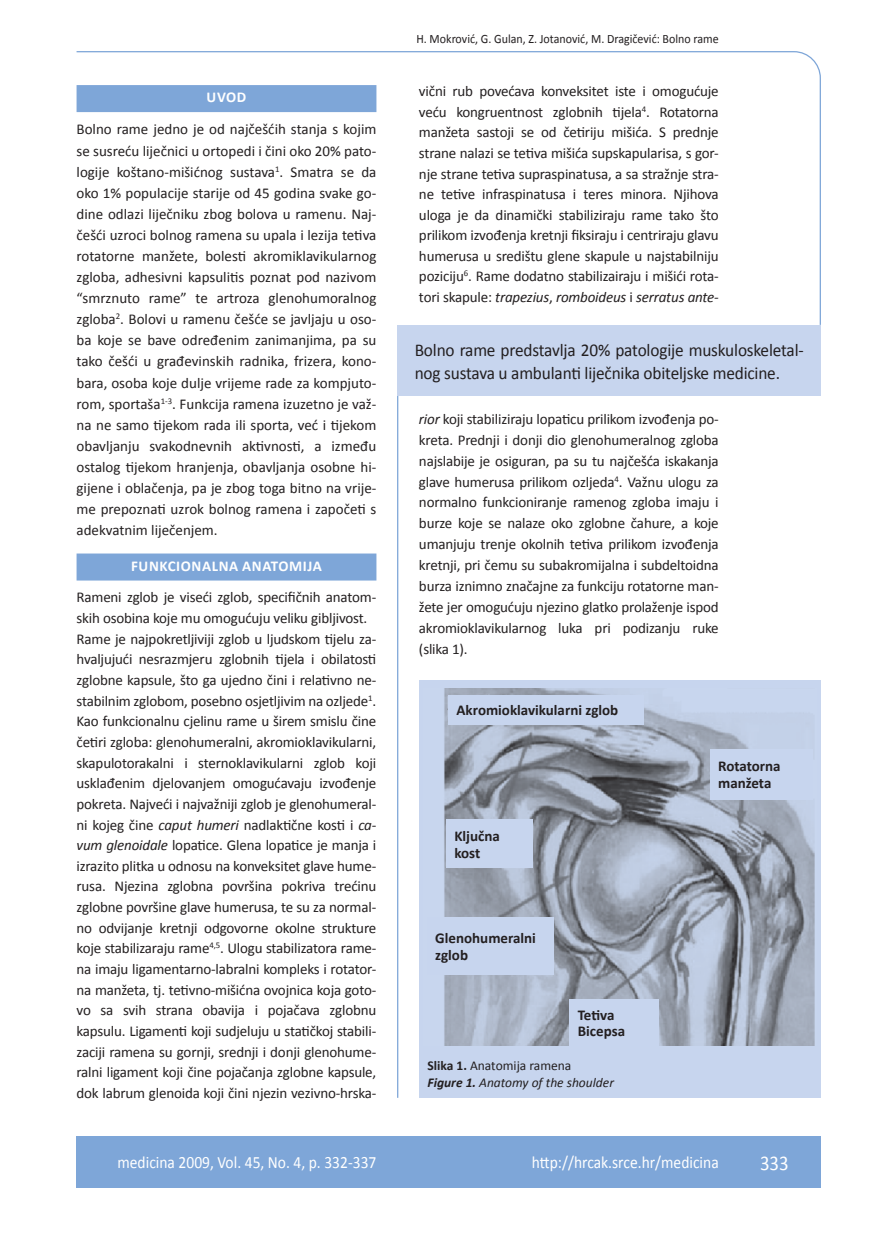
<style>
.page{position:relative;width:872px;height:1234px;background:#fff}
.page>*{position:absolute;margin:0;border:0;box-sizing:border-box;transform-origin:0 0}
.t1{font:21px "Calibri";color:#fff;scale:.9 1}
.anterfile{font:18px/22.5px "Calibri";letter-spacing:-.01em;color:#231f20;scale:.96 1}
.t2{font:17.25px "Calibri";color:#fff;scale:.9 1}
.osnovni_tekst{font:15px/20.5px "Calibri";letter-spacing:-.01em;color:#231f20;text-align:justify}
.slika{font:700 15px/16.5px "Calibri";color:#231f20}
.naslov_ruler{font:700 15px "Calibri";letter-spacing:.04em;color:#fff}
.potpis_slika{font:italic 13.5px/16.5px "Calibri";color:#231f20}
.glava{font:12.75px "Calibri";color:#231f20;scale:.94 1}
.s1{font-style:italic}
.s2{font-weight:700;font-style:normal}
.s3{font-style:normal}
.s4{font-weight:700}
</style>
<div class="page">
<svg style="left:76px;top:51px;width:745px;height:274px"></svg>
<hr style="left:397px;top:325px;width:1px;height:772px;background:#7ea6d8">
<div style="left:77px;top:1135px;width:744px;height:51px;background:#7ea6d8"></div>
<div style="left:77px;top:85px;width:299px;height:27px;background:#7ea6d8"></div>
<div style="left:77px;top:553px;width:299px;height:27px;background:#7ea6d8"></div>
<div style="left:419px;top:680px;width:402px;height:417px;background:#c7d5ee"></div>
<img style="left:444px;top:688px;width:371px;height:357px">
<div style="left:398px;top:325px;width:423px;height:70px;background:#c7d5ee"></div>
<div style="left:709px;top:748px;width:103px;height:51px;background:#c7d5ee"></div>
<div style="left:448px;top:694px;width:195px;height:30px;background:#c7d5ee"></div>
<div style="left:446px;top:819px;width:86px;height:48px;background:#c7d5ee"></div>
<div style="left:427px;top:916px;width:126px;height:58px;background:#c7d5ee"></div>
<div style="left:569px;top:999px;width:89px;height:46px;background:#c7d5ee"></div>
<p class="naslov_ruler" style="left:207px;top:88px;width:41px">Uvod</p>
<p class="osnovni_tekst" style="left:77px;top:118px;width:301px;line-height:21px">Bolno rame jedno je od najčešćih stanja s kojim se susreću liječnici u ortopedi i čini oko 20% pato&shy;logije koštano-mišićnog sustava<sup>1</sup>. Smatra se da oko 1% populacije starije od 45 godina svake go&shy;dine odlazi liječniku zbog bolova u ramenu. Naj&shy;češći uzroci bolnog ramena su upala i lezija tetiva rotatorne manžete, bolesti akromiklavikularnog zgloba, adhesivni kapsulitis poznat pod nazivom “smrznuto rame” te artroza glenohumoralnog zgloba<sup>2</sup>. Bolovi u ramenu češće se javljaju u oso&shy;ba koje se bave određenim zanimanjima, pa su tako češći u građevinskih radnika, frizera, kono&shy;bara, osoba koje dulje vrijeme rade za kompjuto&shy;rom, sportaša<sup>1-3</sup>. Funkcija ramena izuzetno je važ&shy;na ne samo tijekom rada ili sporta, već i tijekom obavljanju svakodnevnih aktivnosti, a između ostalog tijekom hranjenja, obavljanja osobne hi&shy;gijene i oblačenja, pa je zbog toga bitno na vrije&shy;me prepoznati uzrok bolnog ramena i započeti s adekvatnim liječenjem.</p>
<p class="naslov_ruler" style="left:131px;top:556px;width:192px">Funkcionalna anatomija</p>
<p class="osnovni_tekst" style="left:77px;top:586px;width:301px">Rameni zglob je viseći zglob, specifičnih anatom&shy;skih osobina koje mu omogućuju veliku gibljivost.</p>
<p class="osnovni_tekst" style="left:77px;top:627px;width:301px">Rame je najpokretljiviji zglob u ljudskom tijelu za&shy;hvaljujući nesrazmjeru zglobnih tijela i obilatosti zglobne kapsule, što ga ujedno čini i relativno ne&shy;stabilnim zglobom, posebno osjetljivim na ozljede<sup>1</sup>.<br>Kao funkcionalnu cjelinu rame u širem smislu čine četiri zgloba: glenohumeralni, akromioklavikularni, skapulotorakalni i sternoklavikularni zglob koji usklađenim djelovanjem omogućavaju izvođenje pokreta. Najveći i najvažniji zglob je glenohumeral&shy;ni kojeg čine <span class="s1">caput humeri</span> nadlaktične kosti i <span class="s1">ca&shy;vum glenoidale</span> lopatice. Glena lopatice je manja i izrazito plitka u odnosu na konveksitet glave hume&shy;rusa. Njezina zglobna površina pokriva trećinu zglobne površine glave humerusa, te su za normal&shy;no odvijanje kretnji odgovorne okolne strukture koje stabilizaraju rame<sup>4,5</sup>. Ulogu stabilizatora rame&shy;na imaju ligamentarno-labralni kompleks i rotator&shy;na manžeta, tj. tetivno-mišićna ovojnica koja goto&shy;vo sa svih strana obavija i pojačava zglobnu kapsulu. Ligamenti koji sudjeluju u statičkoj stabili&shy;zaciji ramena su gornji, srednji i donji glenohume&shy;ralni ligament koji čine pojačanja zglobne kapsule, dok labrum glenoida koji čini njezin vezivno-hrska-</p>
<p class="glava" style="left:416px;top:30px;width:323px">H. Mokrović, G. Gulan, Z. Jotanović, M. Dragičević: Bolno rame</p>
<p class="osnovni_tekst" style="left:419px;top:80px;width:301px">vični rub povećava konveksitet iste i omogućuje veću kongruentnost zglobnih tijela<sup>4</sup>. Rotatorna manžeta sastoji se od četiriju mišića. S prednje strane nalazi se tetiva mišića supskapularisa, s gor&shy;nje strane tetiva supraspinatusa, a sa stražnje stra&shy;ne tetive infraspinatusa i teres minora. Njihova uloga je da dinamički stabiliziraju rame tako što prilikom izvođenja kretnji fiksiraju i centriraju glavu humerusa u središtu glene skapule u najstabilniju poziciju<sup>6</sup>. Rame dodatno stabilizairaju i mišići rota&shy;tori skapule: <span class="s1">trapezius</span>, <span class="s1">romboideus</span> i <span class="s1">serratus ante-</span></p>
<p class="anterfile" style="left:415px;top:338px;width:407px">Bolno rame predstavlja 20% patologije muskuloskeletal&shy;nog sustava u ambulanti liječnika obiteljske medicine.</p>
<p class="osnovni_tekst" style="left:419px;top:408px;width:301px"><span class="s1">rior</span> koji stabiliziraju lopaticu prilikom izvođenja po&shy;kreta. Prednji i donji dio glenohumeralnog zgloba najslabije je osiguran, pa su tu najčešća iskakanja glave humerusa prilikom ozljeda<sup>4</sup>. Važnu ulogu za normalno funkcioniranje ramenog zgloba imaju i burze koje se nalaze oko zglobne čahure, a koje umanjuju trenje okolnih tetiva prilikom izvođenja kretnji, pri čemu su subakromijalna i subdeltoidna burza iznimno značajne za funkciju rotatorne man&shy;žete jer omogućuju njezino glatko prolaženje ispod akromioklavikularnog luka pri podizanju ruke (slika 1).</p>
<p class="slika" style="left:456px;top:701px;width:163px">Akromioklavikularni zglob</p>
<p class="slika" style="left:454px;top:827px;width:47px">Ključna kost</p>
<p class="slika" style="left:435px;top:928px;width:102px">Glenohumeralni zglob</p>
<p class="slika" style="left:578px;top:1005px;width:49px">Tetiva<br>Bicepsa</p>
<p class="potpis_slika" style="left:427px;top:1056px;width:188px"><span class="s2">Slika 1.</span> <span class="s3">Anatomija ramena<br></span><span class="s4">Figure 1.</span> Anatomy of the shoulder</p>
<p class="slika" style="left:718px;top:757px;width:64px">Rotatorna manžeta</p>
<p class="t2" style="left:117px;top:1151px;width:289px">medicina 2009, Vol. 45, No. 4, p. 332-337</p>
<p class="t2" style="left:532px;top:1151px;width:209px">http://hrcak.srce.hr/medicina</p>
<p class="t1" style="left:760px;top:1149px;width:33px">333</p>
</div>
